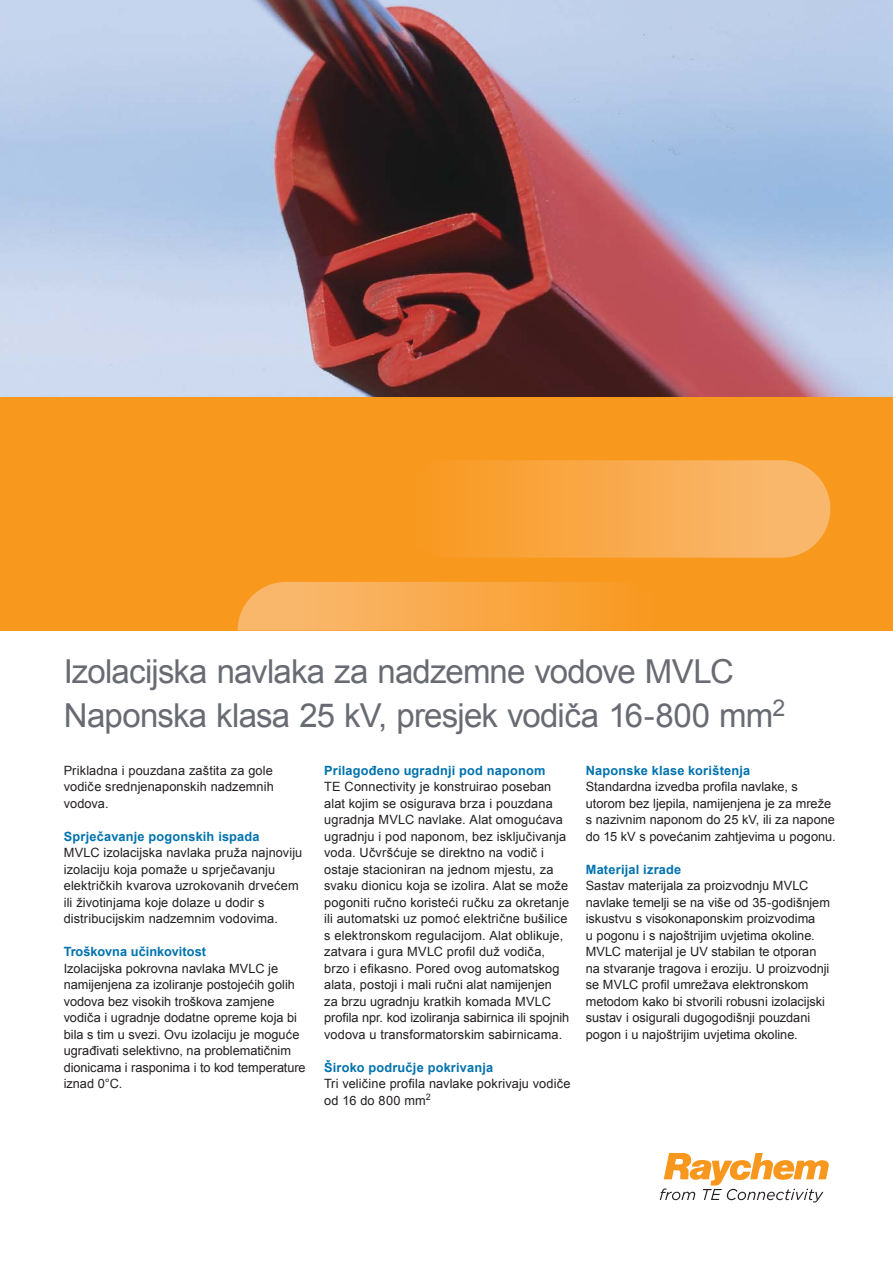
<style>
.page{position:relative;width:893px;height:1263px;background:#fff}
.page>*{position:absolute;margin:0;border:0;box-sizing:border-box;transform-origin:0 0}
.t1{font:33px/43.5px "Arial";letter-spacing:-.025em;color:#696b73}
.t2{font:12.75px/16.5px "Arial";color:#231f20}
.t3{font:700 12.75px "Arial";letter-spacing:.015em;color:#0072ae}
</style>
<div class="page">
<svg style="left:660px;top:1153px;width:168px;height:50px"></svg>
<img style="left:0;top:0;width:893px;height:397px">
<div style="left:0;top:397px;width:893px;height:234px;background:#f8981d"></div>
<img style="left:401px;top:460px;width:429px;height:98px;border-radius:49px">
<img style="left:238px;top:582px;width:374px;height:49px">
<h1 class="t1" style="left:64px;top:650px;width:723px">Izolacijska navlaka za nadzemne vodove MVLC<br>Naponska klasa 25 kV, presjek vodiča 16-800 mm<sup>2</sup></h1>
<p class="t2" style="left:64px;top:762px;width:211px;text-align:justify">Prikladna i pouzdana zaštita za gole vodiče srednjenaponskih nadzemnih vodova.</p>
<p class="t3" style="left:64px;top:829px;width:197px">Sprječavanje pogonskih ispada</p>
<p class="t2" style="left:64px;top:844px;width:240px">MVLC izolacijska navlaka pruža najnoviju izolaciju koja pomaže u sprječavanju električkih kvarova uzrokovanih drvećem ili životinjama koje dolaze u dodir s distribucijskim nadzemnim vodovima.</p>
<p class="t3" style="left:64px;top:945px;width:144px">Troškovna učinkovitost</p>
<p class="t2" style="left:64px;top:960px;width:243px">Izolacijska pokrovna navlaka MVLC je namijenjena za izoliranje postojećih golih vodova bez visokih troškova zamjene vodiča i ugradnje dodatne opreme koja bi bila s tim u svezi. Ovu izolaciju je moguće ugrađivati selektivno, na problematičnim dionicama i rasponima i to kod temperature iznad 0°C.</p>
<p class="t3" style="left:586px;top:763px;width:166px">Naponske klase korištenja</p>
<p class="t2" style="left:586px;top:778px;width:251px">Standardna izvedba profila navlake, s utorom bez ljepila, namijenjena je za mreže s nazivnim naponom do 25 kV, ili za napone do 15 kV s povećanim zahtjevima u pogonu.</p>
<p class="t3" style="left:586px;top:862px;width:97px">Materijal izrade</p>
<p class="t2" style="left:586px;top:877px;width:246px">Sastav materijala za proizvodnju MVLC navlake temelji se na više od 35-godišnjem iskustvu s visokonaponskim proizvodima<br>u pogonu i s najoštrijim uvjetima okoline.<br>MVLC materijal je UV stabilan te otporan na stvaranje tragova i eroziju. U proizvodnji se MVLC profil umrežava elektronskom metodom kako bi stvorili robusni izolacijski sustav i osigurali dugogodišnji pouzdani pogon i u najoštrijim uvjetima okoline.</p>
<p class="t3" style="left:324px;top:763px;width:223px">Prilagođeno ugradnji pod naponom</p>
<p class="t2" style="left:324px;top:778px;width:246px">TE Connectivity je konstruirao poseban alat kojim se osigurava brza i pouzdana ugradnja MVLC navlake. Alat omogućava ugradnju i pod naponom, bez isključivanja voda. Učvršćuje se direktno na vodič i ostaje stacioniran na jednom mjestu, za svaku dionicu koja se izolira. Alat se može pogoniti ručno koristeći ručku za okretanje ili automatski uz pomoć električne bušilice s elektronskom regulacijom. Alat oblikuje, zatvara i gura MVLC profil duž vodiča, brzo i efikasno. Pored ovog automatskog alata, postoji i mali ručni alat namijenjen<br>za brzu ugradnju kratkih komada MVLC profila npr. kod izoliranja sabirnica ili spojnih vodova u transformatorskim sabirnicama.</p>
<p class="t3" style="left:324px;top:1060px;width:170px">Široko područje pokrivanja</p>
<p class="t2" style="left:324px;top:1075px;width:248px">Tri veličine profila navlake pokrivaju vodiče od 16 do 800 mm<sup>2</sup></p>
</div>
